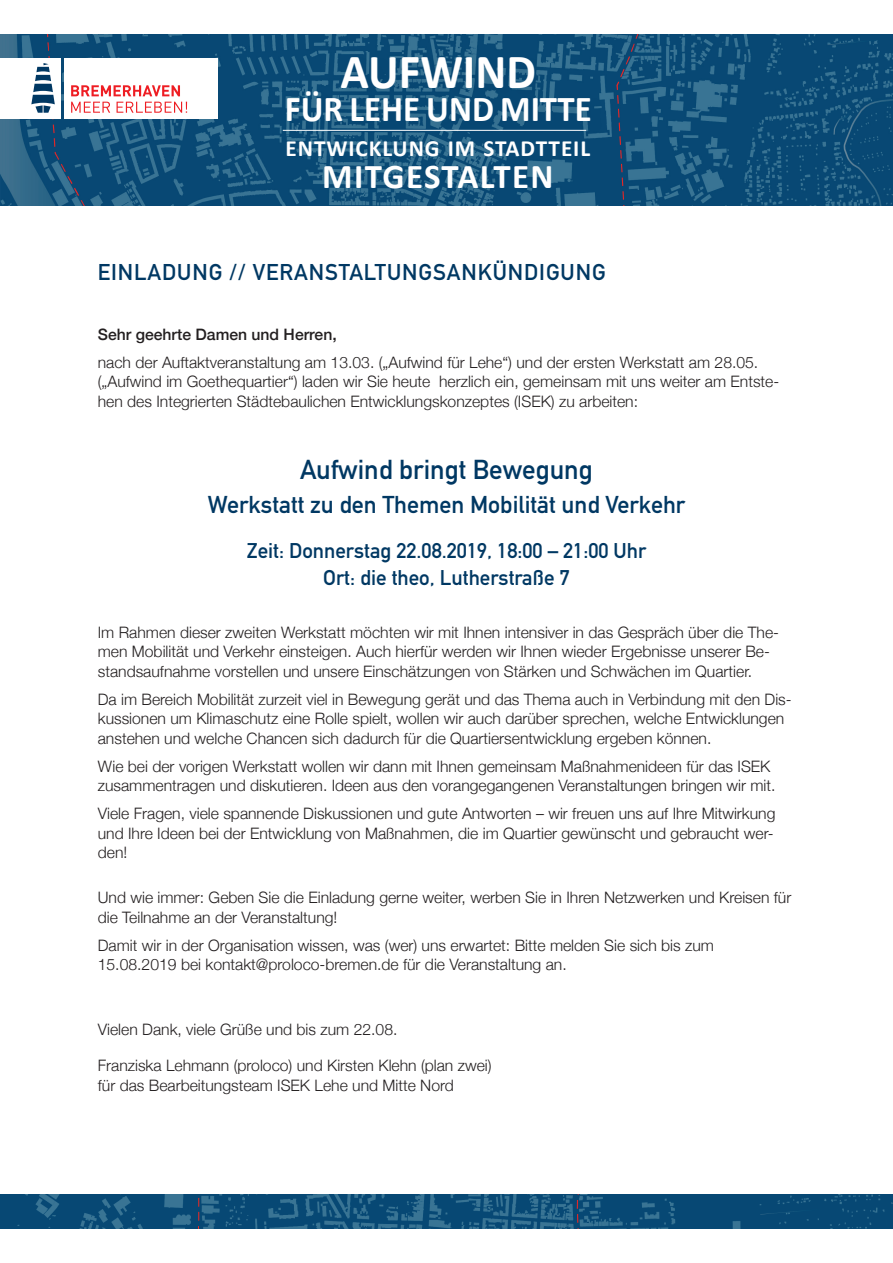
<style>
.page{position:relative;width:893px;height:1263px;background:#fff}
.page>*{position:absolute;margin:0;border:0;box-sizing:border-box;transform-origin:0 0}
.t1{font:700 49.35px "Calibri";color:#fff;scale:.95 1}
.t2{font:700 36.6px "Calibri";color:#fff;scale:.95 1}
.t3{font:700 34.95px "Calibri";letter-spacing:.04em;color:#fff}
.t4{font:700 27px "DIN Alternate";color:#003863}
.t5{font:700 24px "DIN Alternate";color:#003863}
.t6{font:700 23.25px "Calibri";letter-spacing:.04em;color:#fff}
.t7{font:700 22.5px "DIN Alternate";letter-spacing:.04em;color:#003863}
.t8{font:700 21px/27px "DIN Alternate";color:#003863;text-align:center}
.t9{font:300 15.75px/19.5px "Helvetica Neue";color:#231f20}
.t10{font:500 15.75px "Helvetica Neue";color:#231f20}
</style>
<div class="page">
<img style="left:0;top:34px;width:893px;height:172px">
<img style="left:0;top:1195px;width:893px;height:34px">
<div style="left:285px;top:55px;width:319px;height:80px;background:#003863;opacity:.14"></div>
<hr style="left:283px;top:130px;width:303px;height:1px;background:#fff">
<div style="left:1px;top:58px;width:60px;height:60px;background:#fff"></div>
<svg style="left:31px;top:63px;width:24px;height:50px"></svg>
<div style="left:64px;top:58px;width:153px;height:60px;background:#fff"></div>
<svg style="left:71px;top:85px;width:109px;height:11px"></svg>
<svg style="left:71px;top:102px;width:116px;height:11px"></svg>
<h1 class="t1" style="left:341px;top:40px;width:207px">AUFWIND</h1>
<h2 class="t2" style="left:285px;top:85px;width:325px">FÜR LEHE UND MITTE</h2>
<h3 class="t6" style="left:286px;top:133px;width:306px">ENTWICKLUNG IM STADTTEIL</h3>
<h3 class="t3" style="left:322px;top:154px;width:233px">MITGESTALTEN</h3>
<h3 class="t7" style="left:98px;top:255px;width:509px">EINLADUNG // VERANSTALTUNGSANKÜNDIGUNG</h3>
<p class="t10" style="left:98px;top:321px;width:240px">Sehr geehrte Damen und Herren,</p>
<p class="t9" style="left:98px;top:351px;width:683px">nach der Auftaktveranstaltung am 13.03. („Aufwind für Lehe“) und der ersten Werkstatt am 28.05. („Aufwind im Goethequartier“) laden wir Sie heute herzlich ein, gemeinsam mit uns weiter am Entste&shy;hen des Integrierten Städtebaulichen Entwicklungskonzeptes (ISEK) zu arbeiten:</p>
<h3 class="t4" style="left:300px;top:449px;width:294px">Aufwind bringt Bewegung</h3>
<h3 class="t5" style="left:208px;top:486px;width:479px">Werkstatt zu den Themen Mobilität und Verkehr</h3>
<h3 class="t8" style="left:247px;top:536px;width:401px">Zeit: Donnerstag 22.08.2019, 18:00 – 21:00 Uhr<br>Ort: die theo, Lutherstraße 7</h3>
<p class="t9" style="left:98px;top:621px;width:683px">Im Rahmen dieser zweiten Werkstatt möchten wir mit Ihnen intensiver in das Gespräch über die The&shy;men Mobilität und Verkehr einsteigen. Auch hierfür werden wir Ihnen wieder Ergebnisse unserer Be&shy;standsaufnahme vorstellen und unsere Einschätzungen von Stärken und Schwächen im Quartier.</p>
<p class="t9" style="left:98px;top:688px;width:695px">Da im Bereich Mobilität zurzeit viel in Bewegung gerät und das Thema auch in Verbindung mit den Dis&shy;kussionen um Klimaschutz eine Rolle spielt, wollen wir auch darüber sprechen, welche Entwicklungen anstehen und welche Chancen sich dadurch für die Quartiersentwicklung ergeben können.</p>
<p class="t9" style="left:98px;top:755px;width:679px">Wie bei der vorigen Werkstatt wollen wir dann mit Ihnen gemeinsam Maßnahmenideen für das ISEK zusammentragen und diskutieren. Ideen aus den vorangegangenen Veranstaltungen bringen wir mit.</p>
<p class="t9" style="left:98px;top:803px;width:679px;text-align:justify">Viele Fragen, viele spannende Diskussionen und gute Antworten – wir freuen uns auf Ihre Mitwirkung und Ihre Ideen bei der Entwicklung von Maßnahmen, die im Quartier gewünscht und gebraucht wer&shy;den!</p>
<p class="t9" style="left:98px;top:887px;width:695px">Und wie immer: Geben Sie die Einladung gerne weiter, werben Sie in Ihren Netzwerken und Kreisen für die Teilnahme an der Veranstaltung!</p>
<p class="t9" style="left:98px;top:934px;width:618px">Damit wir in der Organisation wissen, was (wer) uns erwartet: Bitte melden Sie sich bis zum<br>15.08.2019 bei kontakt@proloco-bremen.de für die Veranstaltung an.</p>
<p class="t9" style="left:98px;top:1018px;width:301px">Vielen Dank, viele Grüße und bis zum 22.08.</p>
<p class="t9" style="left:98px;top:1055px;width:395px">Franziska Lehmann (proloco) und Kirsten Klehn (plan zwei) für das Bearbeitungsteam ISEK Lehe und Mitte Nord</p>
</div>
